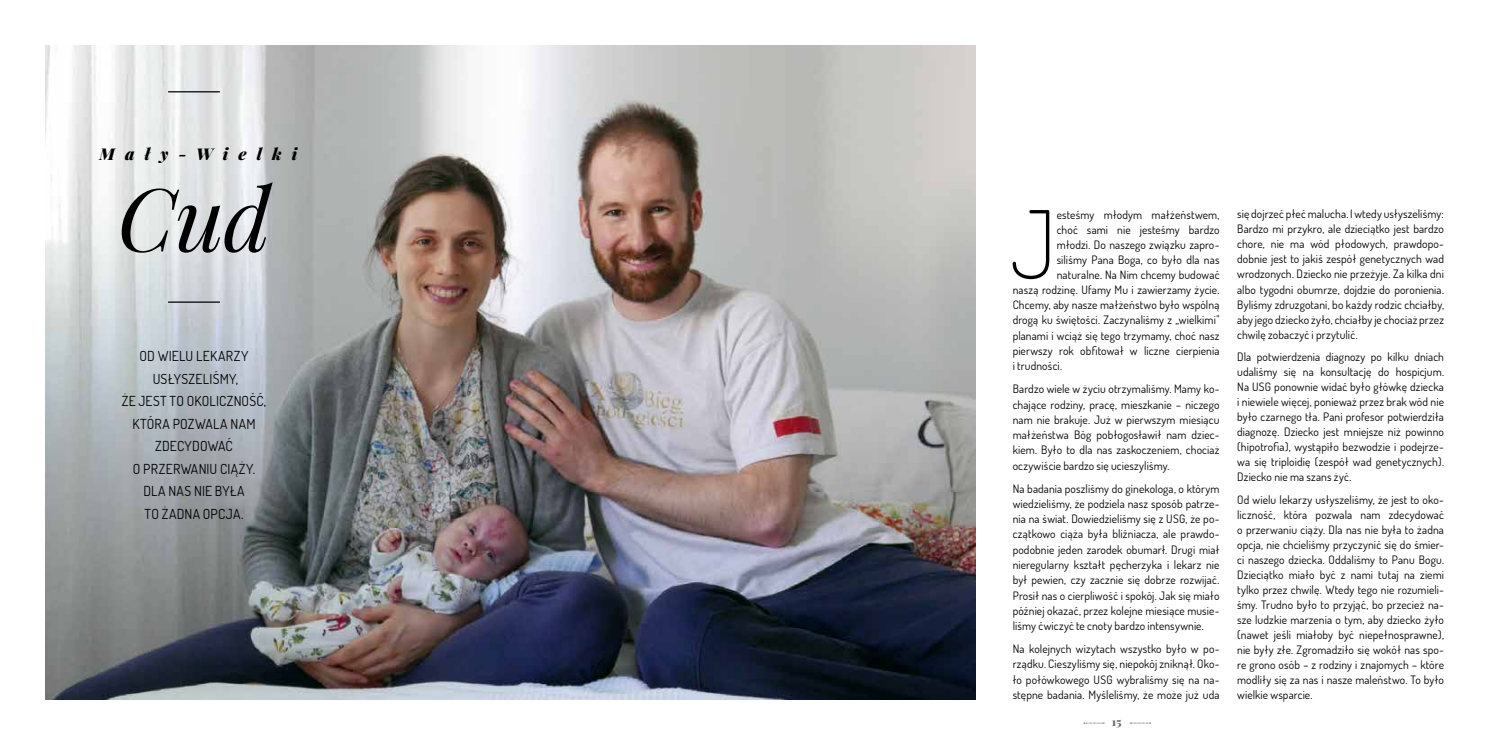
<style>
.page{position:relative;width:1489px;height:745px;background:#fff}
.page>*{position:absolute;margin:0;border:0;box-sizing:border-box;transform-origin:0 0}
.t1{font:300 93.62px "Dosis Gajusz Extra";color:#000}
.t2{font:italic 87.12px "Playfair Display";color:#000}
.t3{font:italic 900 16.25px "Playfair Display";letter-spacing:.625em;color:#000}
.t4{font:13.75px/22.5px "Dosis Gajusz Regular";letter-spacing:.025em;color:#000;text-align:center}
.t5{font:11.5px/15px "Dosis Gajusz Regular";letter-spacing:.01em;color:#000;text-align:justify}
.t6{font:900 11.25px "Playfair Display";color:#706f6f}
</style>
<div class="page">
<img style="left:45px;top:45px;width:930px;height:654px">
<hr style="left:168px;top:301px;width:52px;height:1px;background:#000">
<hr style="left:168px;top:91px;width:52px;height:1px;background:#000">
<svg style="left:1083px;top:722px;width:21px;height:1px"></svg>
<svg style="left:1130px;top:722px;width:20px;height:1px"></svg>
<h3 class="t3" style="left:100px;top:142px;width:199px">Mały-Wielki</h3>
<h2 class="t2" style="left:117px;top:160px;width:155px">Cud</h2>
<p class="t4" style="left:122px;top:344px;width:146px">OD WIELU LEKARZY<br>USŁYSZELIŚMY,<br>ŻE JEST TO OKOLICZNOŚĆ,<br>KTÓRA POZWALA NAM<br>ZDECYDOWAĆ<br>O PRZERWANIU CIĄŻY.<br>DLA NAS NIE BYŁA<br>TO ŻADNA OPCJA.</p>
<h1 class="t1" style="left:1010px;top:182px;width:48px">J</h1>
<p class="t5" style="left:1056px;top:206px;width:164px">esteśmy młodym małżeństwem,</p>
<p class="t5" style="left:1056px;top:221px;width:164px">choć sami nie jesteśmy bardzo</p>
<p class="t5" style="left:1056px;top:236px;width:164px">młodzi. Do naszego związku zapro-</p>
<p class="t5" style="left:1056px;top:251px;width:164px">siliśmy Pana Boga, co było dla nas</p>
<p class="t5" style="left:1056px;top:266px;width:164px">naturalne. Na Nim chcemy budować</p>
<p class="t5" style="left:1012px;top:282px;width:208px">naszą rodzinę. Ufamy Mu i zawierzamy życie.</p>
<p class="t5" style="left:1012px;top:297px;width:208px">Chcemy, aby nasze małżeństwo było wspólną</p>
<p class="t5" style="left:1012px;top:312px;width:208px">drogą ku świętości. Zaczynaliśmy z „wielkimi"</p>
<p class="t5" style="left:1012px;top:327px;width:208px">planami i wciąż się tego trzymamy, choć nasz</p>
<p class="t5" style="left:1012px;top:343px;width:208px">pierwszy rok obfitował w liczne cierpienia</p>
<p class="t5" style="left:1012px;top:358px;width:51px">i trudności.</p>
<p class="t5" style="left:1012px;top:381px;width:208px">Bardzo wiele w życiu otrzymaliśmy. Mamy ko&shy;chające rodziny, pracę, mieszkanie – niczego nam nie brakuje. Już w pierwszym miesiącu małżeństwa Bóg pobłogosławił nam dziec&shy;kiem. Było to dla nas zaskoczeniem, chociaż oczywiście bardzo się ucieszyliśmy.</p>
<p class="t5" style="left:1012px;top:480px;width:208px">Na badania poszliśmy do ginekologa, o którym wiedzieliśmy, że podziela nasz sposób patrze&shy;nia na świat. Dowiedzieliśmy się z USG, że po&shy;czątkowo ciąża była bliźniacza, ale prawdo&shy;podobnie jeden zarodek obumarł. Drugi miał nieregularny kształt pęcherzyka i lekarz nie był pewien, czy zacznie się dobrze rozwijać.<br>Prosił nas o cierpliwość i spokój. Jak się miało później okazać, przez kolejne miesiące musie&shy;liśmy ćwiczyć te cnoty bardzo intensywnie.</p>
<p class="t5" style="left:1012px;top:640px;width:208px">Na kolejnych wizytach wszystko było w po&shy;rządku. Cieszyliśmy się, niepokój zniknął. Oko&shy;ło połówkowego USG wybraliśmy się na na&shy;stępne badania. Myśleliśmy, że może już uda</p>
<p class="t6" style="left:1111px;top:714px;width:11px">15</p>
<p class="t5" style="left:1237px;top:206px;width:208px">się dojrzeć płeć malucha. I wtedy usłyszeliśmy:<br>Bardzo mi przykro, ale dzieciątko jest bardzo chore, nie ma wód płodowych, prawdopo&shy;dobnie jest to jakiś zespół genetycznych wad wrodzonych. Dziecko nie przeżyje. Za kilka dni albo tygodni obumrze, dojdzie do poronienia.<br>Byliśmy zdruzgotani, bo każdy rodzic chciałby, aby jego dziecko żyło, chciałby je chociaż przez chwilę zobaczyć i przytulić.</p>
<p class="t5" style="left:1237px;top:349px;width:208px">Dla potwierdzenia diagnozy po kilku dniach udaliśmy się na konsultację do hospicjum.<br>Na USG ponownie widać było główkę dziecka i niewiele więcej, ponieważ przez brak wód nie było czarnego tła. Pani profesor potwierdziła diagnozę. Dziecko jest mniejsze niż powinno (hipotrofia), wystąpiło bezwodzie i podejrze&shy;wa się triploidię (zespół wad genetycznych).<br>Dziecko nie ma szans żyć.</p>
<p class="t5" style="left:1237px;top:491px;width:208px">Od wielu lekarzy usłyszeliśmy, że jest to oko&shy;liczność, która pozwala nam zdecydować o przerwaniu ciąży. Dla nas nie była to żadna opcja, nie chcieliśmy przyczynić się do śmier&shy;ci naszego dziecka. Oddaliśmy to Panu Bogu.<br>Dzieciątko miało być z nami tutaj na ziemi tylko przez chwilę. Wtedy tego nie rozumieli&shy;śmy. Trudno było to przyjąć, bo przecież na&shy;sze ludzkie marzenia o tym, aby dziecko żyło (nawet jeśli miałoby być niepełnosprawne), nie były złe. Zgromadziło się wokół nas spo&shy;re grono osób – z rodziny i znajomych – które modliły się za nas i nasze maleństwo. To było wielkie wsparcie.</p>
</div>
